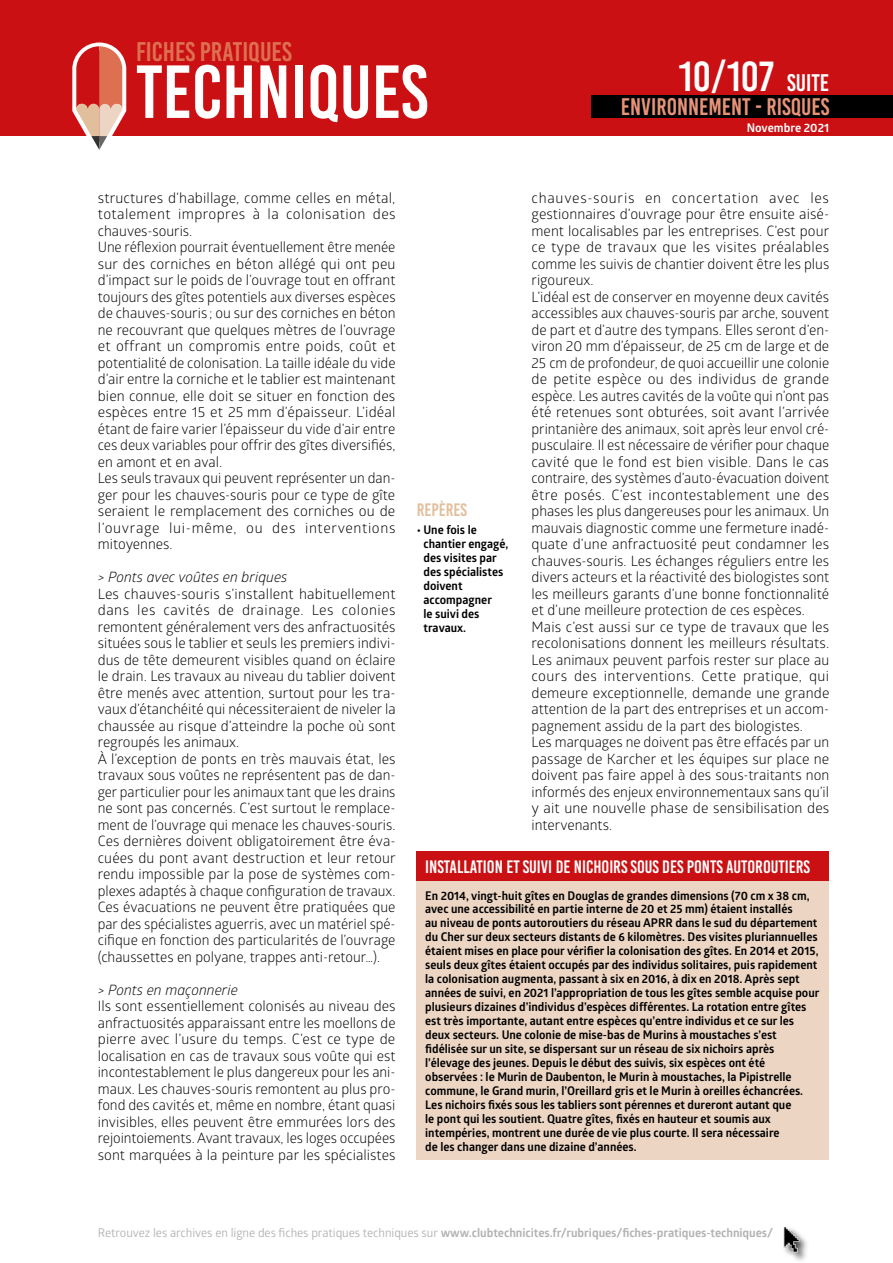
<style>
.page{position:relative;width:893px;height:1263px;background:#fff}
.page>*{position:absolute;margin:0;border:0;box-sizing:border-box;transform-origin:0 0}
.t1{font:75px "Bebas Kai";color:#fff}
.t2{font:42px "Bebas Kai";color:#fff}
.t3{font:27px "Bebas Kai";color:#de7052}
.t4{font:24px "Bebas Kai";color:#e79377}
.t5{font:18px "Bebas Kai";color:#fff}
.t6{font:18px "Bebas Kai";color:#e2bf9c}
.t7{font:14.25px/16.5px "Glober";color:#000}
.t8{font:italic 14.25px "Glober";color:#000}
.t9{font:700 12px/14px "Glober";color:#000}
.t10{font:700 12px "Glober";letter-spacing:-.005em;color:#b3b2b2}
.t11{font:700 12px "Glober";color:#fff}
.s1{font-size:24px}
.s2{font-weight:400}
</style>
<div class="page">
<div style="left:0;top:0;width:893px;height:136px;background:#cb1013"></div>
<svg style="left:72px;top:42px;width:55px;height:108px"></svg>
<div style="left:591px;top:96px;width:302px;height:22px;background:#000"></div>
<div style="left:782px;top:1225px;width:28px;height:38px;background:#000;opacity:.75"></div>
<img style="left:782px;top:1225px;width:20px;height:33px">
<div style="left:417px;top:851px;width:412px;height:309px;background:#ecd5c3"></div>
<div style="left:417px;top:851px;width:412px;height:29px;background:#cb1013"></div>
<h3 class="t3" style="left:136px;top:37px;width:157px">FICHES PRATIQUES</h3>
<h1 class="t1" style="left:136px;top:52px;width:293px">TECHNIQUES</h1>
<h2 class="t2" style="left:678px;top:54px;width:152px">10/107 <span class="s1">SUITE</span></h2>
<p class="t11" style="left:747px;top:119px;width:84px">Novembre 2021</p>
<h3 class="t4" style="left:621px;top:94px;width:210px">ENVIRONNEMENT - RISQUES</h3>
<p class="t7" style="left:98px;top:189px;width:299px">structures d’habillage, comme celles en métal, totalement impropres à la colonisation des chauves-souris.<br>Une réflexion pourrait éventuellement être menée sur des corniches en béton allégé qui ont peu d’impact sur le poids de l’ouvrage tout en offrant toujours des gîtes potentiels aux diverses espèces de chauves-souris ; ou sur des corniches en béton ne recouvrant que quelques mètres de l’ouvrage et offrant un compromis entre poids, coût et potentialité de colonisation. La taille idéale du vide d’air entre la corniche et le tablier est maintenant bien connue, elle doit se situer en fonction des espèces entre 15 et 25 mm d’épaisseur. L’idéal étant de faire varier l’épaisseur du vide d’air entre ces deux variables pour offrir des gîtes diversifiés, en amont et en aval.<br>Les seuls travaux qui peuvent représenter un dan&shy;ger pour les chauves-souris pour ce type de gîte seraient le remplacement des corniches ou de l’ouvrage lui-même, ou des interventions mitoyennes.</p>
<p class="t8" style="left:98px;top:567px;width:191px">&gt; Ponts avec voûtes en briques</p>
<p class="t7" style="left:98px;top:585px;width:299px">Les chauves-souris s’installent habituellement dans les cavités de drainage. Les colonies remontent généralement vers des anfractuosités situées sous le tablier et seuls les premiers indivi&shy;dus de tête demeurent visibles quand on éclaire le drain. Les travaux au niveau du tablier doivent être menés avec attention, surtout pour les tra&shy;vaux d’étanchéité qui nécessiteraient de niveler la chaussée au risque d’atteindre la poche où sont regroupés les animaux.<br>À l’exception de ponts en très mauvais état, les travaux sous voûtes ne représentent pas de dan&shy;ger particulier pour les animaux tant que les drains ne sont pas concernés. C’est surtout le remplace&shy;ment de l’ouvrage qui menace les chauves-souris.<br>Ces dernières doivent obligatoirement être éva&shy;cuées du pont avant destruction et leur retour rendu impossible par la pose de systèmes com&shy;plexes adaptés à chaque configuration de travaux.<br>Ces évacuations ne peuvent être pratiquées que par des spécialistes aguerris, avec un matériel spé&shy;cifique en fonction des particularités de l’ouvrage (chaussettes en polyane, trappes anti-retour…).</p>
<p class="t8" style="left:98px;top:979px;width:142px">&gt; Ponts en maçonnerie</p>
<p class="t7" style="left:98px;top:997px;width:299px;text-align:justify">Ils sont essentiellement colonisés au niveau des anfractuosités apparaissant entre les moellons de pierre avec l’usure du temps. C’est ce type de localisation en cas de travaux sous voûte qui est incontestablement le plus dangereux pour les ani&shy;maux. Les chauves-souris remontent au plus pro&shy;fond des cavités et, même en nombre, étant quasi invisibles, elles peuvent être emmurées lors des rejointoiements. Avant travaux, les loges occupées sont marquées à la peinture par les spécialistes</p>
<p class="t6" style="left:417px;top:500px;width:52px">REPÈRES</p>
<p class="t9" style="left:423px;top:522px;width:86px;text-indent:-7px">• Une fois le chantier engagé, des visites par des spécialistes doivent accompagner<br>le suivi des travaux.</p>
<p class="t7" style="left:531px;top:189px;width:299px">chauves-souris en concertation avec les gestionnaires d’ouvrage pour être ensuite aisé&shy;ment localisables par les entreprises. C’est pour ce type de travaux que les visites préalables comme les suivis de chantier doivent être les plus rigoureux.<br>L’idéal est de conserver en moyenne deux cavités accessibles aux chauves-souris par arche, souvent de part et d’autre des tympans. Elles seront d’en&shy;viron 20 mm d’épaisseur, de 25 cm de large et de 25 cm de profondeur, de quoi accueillir une colonie de petite espèce ou des individus de grande espèce. Les autres cavités de la voûte qui n’ont pas été retenues sont obturées, soit avant l’arrivée printanière des animaux, soit après leur envol cré&shy;pusculaire. Il est nécessaire de vérifier pour chaque cavité que le fond est bien visible. Dans le cas contraire, des systèmes d’auto-évacuation doivent être posés. C’est incontestablement une des phases les plus dangereuses pour les animaux. Un mauvais diagnostic comme une fermeture inadé&shy;quate d’une anfractuosité peut condamner les chauves-souris. Les échanges réguliers entre les divers acteurs et la réactivité des biologistes sont les meilleurs garants d’une bonne fonctionnalité et d’une meilleure protection de ces espèces.<br>Mais c’est aussi sur ce type de travaux que les recolonisations donnent les meilleurs résultats.<br>Les animaux peuvent parfois rester sur place au cours des interventions. Cette pratique, qui demeure exceptionnelle, demande une grande attention de la part des entreprises et un accom&shy;pagnement assidu de la part des biologistes.<br>Les marquages ne doivent pas être effacés par un passage de Karcher et les équipes sur place ne doivent pas faire appel à des sous-traitants non informés des enjeux environnementaux sans qu’il y ait une nouvelle phase de sensibilisation des intervenants.</p>
<p class="t5" style="left:425px;top:857px;width:386px">INSTALLATION ET SUIVI DE NICHOIRS SOUS DES PONTS AUTOROUTIERS</p>
<p class="t9" style="left:425px;top:888px;width:396px">En 2014, vingt-huit gîtes en Douglas de grandes dimensions (70 cm x 38 cm, avec une accessibilité en partie interne de 20 et 25 mm) étaient installés<br>au niveau de ponts autoroutiers du réseau APRR dans le sud du département du Cher sur deux secteurs distants de 6 kilomètres. Des visites pluriannuelles étaient mises en place pour vérifier la colonisation des gîtes. En 2014 et 2015, seuls deux gîtes étaient occupés par des individus solitaires, puis rapidement la colonisation augmenta, passant à six en 2016, à dix en 2018. Après sept années de suivi, en 2021 l’appropriation de tous les gîtes semble acquise pour plusieurs dizaines d’individus d’espèces différentes. La rotation entre gîtes est très importante, autant entre espèces qu’entre individus et ce sur les deux secteurs. Une colonie de mise-bas de Murins à moustaches s’est fidélisée sur un site, se dispersant sur un réseau de six nichoirs après l’élevage des jeunes. Depuis le début des suivis, six espèces ont été observées : le Murin de Daubenton, le Murin à moustaches, la Pipistrelle commune, le Grand murin, l’Oreillard gris et le Murin à oreilles échancrées.<br>Les nichoirs fixés sous les tabliers sont pérennes et dureront autant que<br>le pont qui les soutient. Quatre gîtes, fixés en hauteur et soumis aux intempéries, montrent une durée de vie plus courte. Il sera nécessaire<br>de les changer dans une dizaine d’années.</p>
<p class="t10" style="left:98px;top:1224px;width:677px"><span class="s2">Retrouvez les archives en ligne des fiches pratiques techniques sur</span> www.clubtechnicites.fr/rubriques/fiches-pratiques-techniques/</p>
</div>
